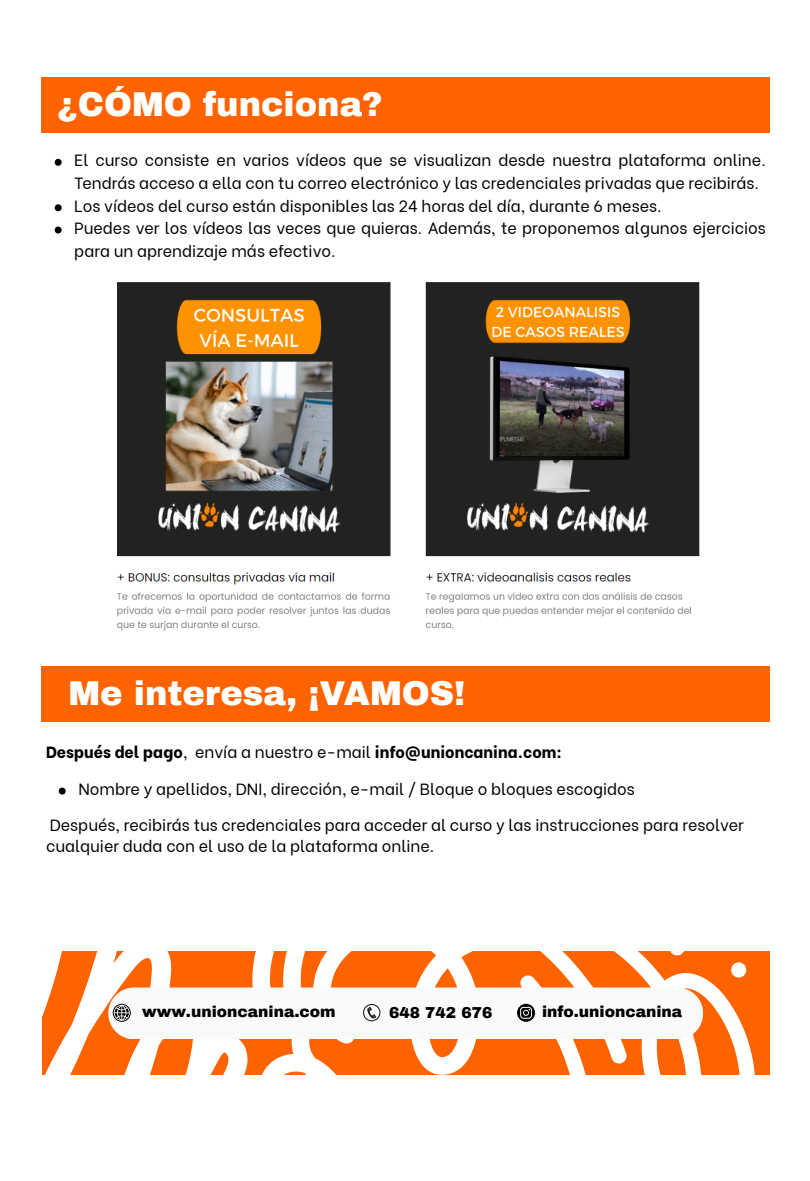
<style>
.page{position:relative;width:810px;height:1181px;background:#fff}
.page>*{position:absolute;margin:0;border:0;box-sizing:border-box;transform-origin:0 0}
.t1{font:900 33.75px "Archivo";color:#fff}
.t2{font:16.2px/22.2px "Be Vietnam";color:#000}
.t3{font:800 16.2px "Be Vietnam";color:#000}
.t4{font:900 15.45px "Archivo";color:#000}
.s1{font-weight:400}
</style>
<div class="page">
<div style="left:42px;top:77px;width:728px;height:56px;background:#ff6300"></div>
<svg style="left:55px;top:159px;width:7px;height:7px"></svg>
<svg style="left:55px;top:204px;width:7px;height:7px"></svg>
<svg style="left:55px;top:226px;width:7px;height:7px"></svg>
<img style="left:116px;top:282px;width:584px;height:349px">
<div style="left:42px;top:666px;width:728px;height:56px;background:#ff6300"></div>
<svg style="left:59px;top:787px;width:7px;height:7px"></svg>
<svg style="left:42px;top:951px;width:715px;height:124px"></svg>
<p class="t1" style="left:57px;top:86px;width:327px">¿CÓMO funciona?</p>
<p class="t2" style="left:74px;top:148px;width:693px">El curso consiste en varios vídeos que se visualizan desde nuestra plataforma online.<br>Tendrás acceso a ella con tu correo electrónico y las credenciales privadas que recibirás.</p>
<p class="t2" style="left:74px;top:193px;width:589px">Los vídeos del curso están disponibles las 24 horas del día, durante 6 meses.</p>
<p class="t2" style="left:74px;top:215px;width:693px;line-height:23.2px">Puedes ver los vídeos las veces que quieras. Además, te proponemos algunos ejercicios para un aprendizaje más efectivo.</p>
<p class="t1" style="left:68px;top:675px;width:399px">Me interesa, ¡VAMOS!</p>
<h1 class="t3" style="left:46px;top:738px;width:518px">Después del pago<span class="s1">, envía a nuestro e-mail</span> info@unioncanina.com:</h1>
<p class="t2" style="left:78px;top:776px;width:558px">Nombre y apellidos, DNI, dirección, e-mail / Bloque o bloques escogidos</p>
<p class="t2" style="left:46px;top:812px;width:699px;line-height:21.1px">Después, recibirás tus credenciales para acceder al curso y las instrucciones para resolver cualquier duda con el uso de la plataforma online.</p>
<p class="t4" style="left:142px;top:1003px;width:195px">www.unioncanina.com</p>
<p class="t4" style="left:389px;top:1004px;width:105px">648 742 676</p>
<p class="t4" style="left:542px;top:1003px;width:142px">info.unioncanina</p>
</div>
